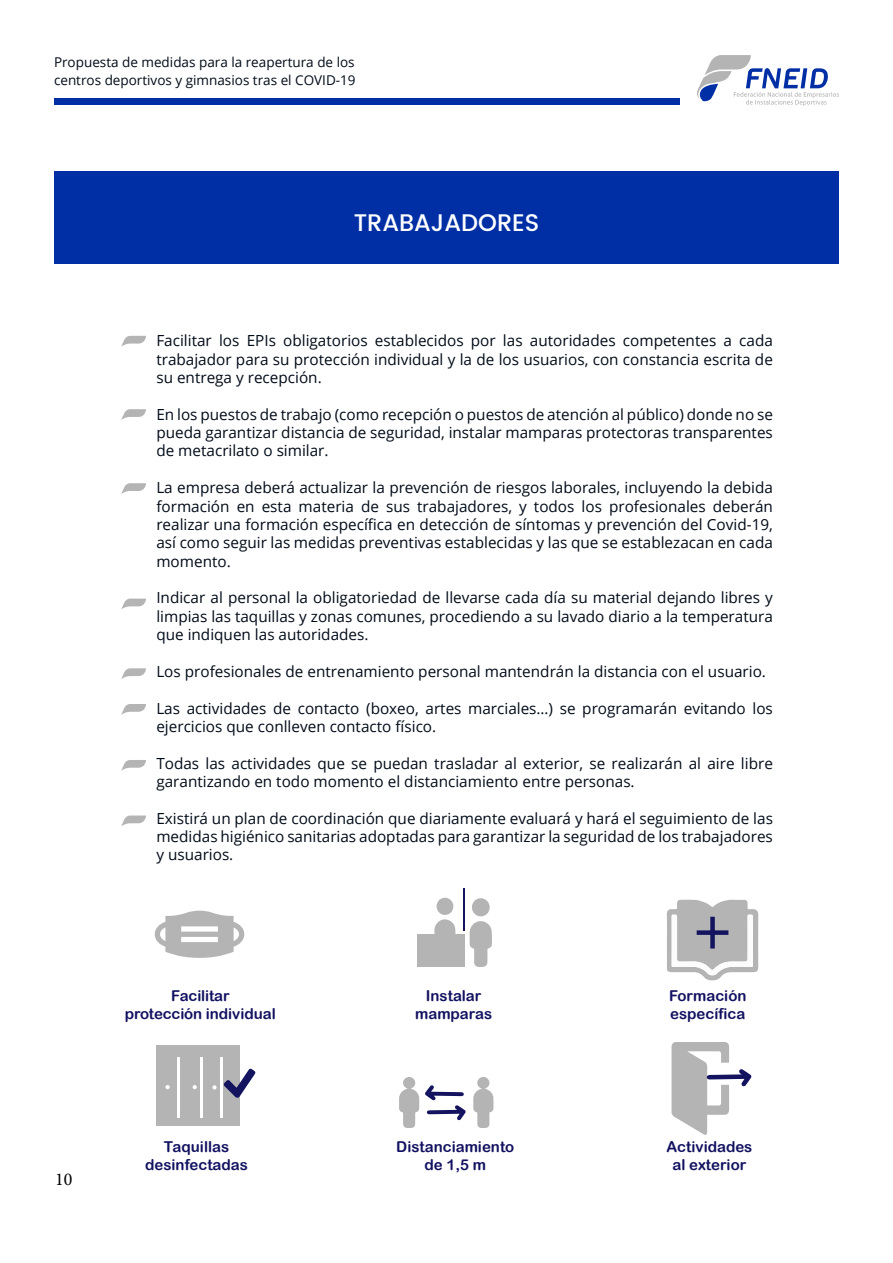
<style>
.page{position:relative;width:893px;height:1263px;background:#fff}
.page>*{position:absolute;margin:0;border:0;box-sizing:border-box;transform-origin:0 0}
.t1{font:500 24px "Poppins";color:#fff}
.t2{font:18px "Minion Pro";color:#000}
.t3{font:15.3px/18.3px "Open Sans";color:#000b18;text-align:justify}
.t4{font:15px/18px "Arial Rounded MT Bold";color:#121261;text-align:center}
.t5{font:13.5px/18px "Open Sans";color:#000b18}
</style>
<div class="page">
<svg style="left:697px;top:55px;width:142px;height:51px"></svg>
<div style="left:54px;top:171px;width:785px;height:93px;background:#002fa5"></div>
<div style="left:54px;top:99px;width:626px;height:6px;background:#002fa5"></div>
<svg style="left:121px;top:336px;width:25px;height:11px"></svg>
<svg style="left:121px;top:409px;width:25px;height:11px"></svg>
<svg style="left:121px;top:483px;width:25px;height:11px"></svg>
<svg style="left:121px;top:760px;width:25px;height:11px"></svg>
<svg style="left:121px;top:704px;width:25px;height:11px"></svg>
<svg style="left:121px;top:668px;width:25px;height:11px"></svg>
<svg style="left:121px;top:815px;width:25px;height:11px"></svg>
<svg style="left:121px;top:599px;width:25px;height:10px"></svg>
<svg style="left:155px;top:911px;width:89px;height:47px"></svg>
<svg style="left:399px;top:1077px;width:20px;height:51px"></svg>
<svg style="left:473px;top:1077px;width:20px;height:51px"></svg>
<svg style="left:425px;top:1085px;width:41px;height:35px"></svg>
<svg style="left:470px;top:921px;width:22px;height:46px"></svg>
<div style="left:472px;top:898px;width:18px;height:18px;background:#b4b4b4;border-radius:50%"></div>
<svg style="left:434px;top:919px;width:22px;height:16px"></svg>
<div style="left:437px;top:898px;width:16px;height:17px;background:#b4b4b4;border-radius:50%"></div>
<div style="left:417px;top:935px;width:48px;height:32px;background:#b4b4b4"></div>
<hr style="left:463px;top:888px;width:2px;height:42px;background:#131360">
<svg style="left:667px;top:900px;width:91px;height:81px"></svg>
<div style="left:710px;top:917px;width:5px;height:31px;background:#131360"></div>
<div style="left:697px;top:930px;width:31px;height:5px;background:#131360"></div>
<div style="left:156px;top:1045px;width:83px;height:80px;background:#b4b4b4"></div>
<hr style="left:177px;top:1057px;width:3px;height:60px;background:#fff">
<hr style="left:200px;top:1057px;width:3px;height:60px;background:#fff">
<hr style="left:220px;top:1057px;width:3px;height:60px;background:#fff">
<svg style="left:166px;top:1085px;width:4px;height:4px"></svg>
<svg style="left:193px;top:1085px;width:4px;height:4px"></svg>
<svg style="left:212px;top:1085px;width:5px;height:4px"></svg>
<svg style="left:223px;top:1068px;width:33px;height:30px"></svg>
<svg style="left:672px;top:1042px;width:80px;height:93px"></svg>
<p class="t5" style="left:54px;top:53px;width:303px">Propuesta de medidas para la reapertura de los centros deportivos y gimnasios tras el COVID-19</p>
<h1 class="t1" style="left:354px;top:205px;width:187px">TRABAJADORES</h1>
<p class="t3" style="left:156px;top:331px;width:618px">Facilitar los EPIs obligatorios establecidos por las autoridades competentes a cada trabajador para su protección individual y la de los usuarios, con constancia escrita de su entrega y recepción.</p>
<p class="t3" style="left:156px;top:405px;width:618px">En los puestos de trabajo (como recepción o puestos de atención al público) donde no se pueda garantizar distancia de seguridad, instalar mamparas protectoras transparentes de metacrilato o similar.</p>
<p class="t3" style="left:156px;top:478px;width:618px">La empresa deberá actualizar la prevención de riesgos laborales, incluyendo la debida formación en esta materia de sus trabajadores, y todos los profesionales deberán realizar una formación específica en detección de síntomas y prevención del Covid-19, así como seguir las medidas preventivas establecidas y las que se establezacan en cada momento.</p>
<p class="t3" style="left:156px;top:588px;width:618px">Indicar al personal la obligatoriedad de llevarse cada día su material dejando libres y limpias las taquillas y zonas comunes, procediendo a su lavado diario a la temperatura que indiquen las autoridades.</p>
<p class="t3" style="left:156px;top:662px;width:611px">Los profesionales de entrenamiento personal mantendrán la distancia con el usuario.</p>
<p class="t3" style="left:156px;top:698px;width:618px">Las actividades de contacto (boxeo, artes marciales…) se programarán evitando los ejercicios que conlleven contacto físico.</p>
<p class="t3" style="left:156px;top:753px;width:618px">Todas las actividades que se puedan trasladar al exterior, se realizarán al aire libre garantizando en todo momento el distanciamiento entre personas.</p>
<p class="t3" style="left:156px;top:809px;width:618px">Existirá un plan de coordinación que diariamente evaluará y hará el seguimiento de las medidas higiénico sanitarias adoptadas para garantizar la seguridad de los trabajadores y usuarios.</p>
<p class="t2" style="left:55px;top:1167px;width:19px">10</p>
<p class="t4" style="left:125px;top:986px;width:152px">Facilitar<br>protección individual</p>
<p class="t4" style="left:145px;top:1137px;width:104px">Taquillas desinfectadas</p>
<p class="t4" style="left:415px;top:986px;width:78px">Instalar mamparas</p>
<p class="t4" style="left:396px;top:1137px;width:120px">Distanciamiento de 1,5 m</p>
<p class="t4" style="left:669px;top:986px;width:79px;text-align:left">Formación específica</p>
<p class="t4" style="left:666px;top:1137px;width:87px">Actividades al exterior</p>
</div>
